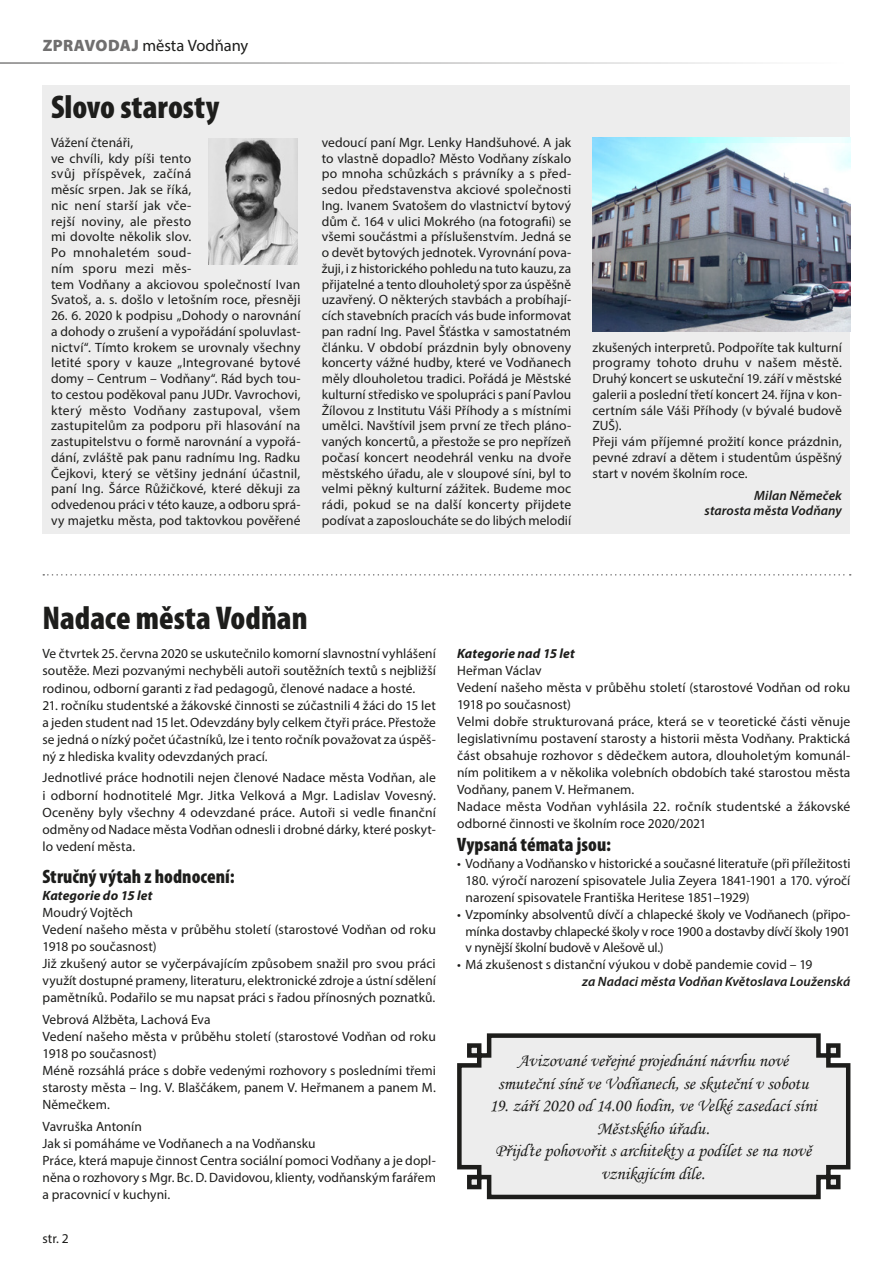
<style>
.page{position:relative;width:893px;height:1263px;background:#fff}
.page>*{position:absolute;margin:0;border:0;box-sizing:border-box;transform-origin:0 0}
.h1__nadpis_článku{font:900 condensed 33px "Myriad Pro";color:#1d1d1b}
.h2__nadpis_v_článku{font:900 condensed 19.5px "Myriad Pro";letter-spacing:.005em;color:#1d1d1b}
.p__body_bez_odsazen{font:900 condensed 19.5px "Myriad Pro";letter-spacing:.005em;color:#1d1d1b}
.p__body_bez_odsazen-2{font:18px/22.5px "Monotype Corsiva";color:#1d1d1b;text-align:center}
.t1{font:16.5px "Myriad Pro";letter-spacing:-.005em;color:#1d1d1b}
.p__body_bez_odsazen-3{font:13.5px/15.8px "Myriad Pro";letter-spacing:.005em;color:#1d1d1b;text-align:justify}
.p__clanek_podpis{font:italic 600 13.5px/14.2px "Myriad Pro";letter-spacing:.005em;color:#1d1d1b;text-align:right}
.p__body_bez_odsazen-4{font:italic 700 13.5px "Myriad Pro";letter-spacing:.01em;color:#1d1d1b}
.s1{font-weight:900;color:#706f6f}
</style>
<div class="page">
<div style="left:43px;top:85px;width:807px;height:449px;background:#ededed"></div>
<svg style="left:457px;top:1033px;width:394px;height:167px;background:#dcdcdc"></svg>
<img style="left:208px;top:139px;width:90px;height:126px">
<svg style="left:43px;top:574px;width:808px;height:2px"></svg>
<img style="left:593px;top:138px;width:257px;height:193px">
<p class="t1" style="left:43px;top:36px;width:207px"><span class="s1">ZPRAVODAJ</span> města Vodňany</p>
<p class="h1__nadpis_článku" style="left:51px;top:89px;width:170px">Slovo starosty</p>
<p class="p__body_bez_odsazen-3" style="left:51px;top:134px;width:84px">Vážení čtenáři,</p>
<p class="p__body_bez_odsazen-3" style="left:51px;top:150px;width:251px;text-align:left">ve chvíli, kdy píši tento<br>svůj příspěvek, začíná<br>měsíc srpen. Jak se říká,<br>nic není starší jak vče-<br>rejší noviny, ale přesto<br>mi dovolte několik slov.<br>Po mnohaletém soud-<br>ním sporu mezi měs-<br>tem Vodňany a akciovou společností Ivan<br>Svatoš, a. s. došlo v letošním roce, přesněji</p>
<p class="p__body_bez_odsazen-3" style="left:51px;top:307px;width:251px">26. 6. 2020 k podpisu „Dohody o narovnání a dohody o zrušení a vypořádání spoluvlast&shy;nictví“. Tímto krokem se urovnaly všechny letité spory v kauze „Integrované bytové domy – Centrum – Vodňany“. Rád bych tou&shy;to cestou poděkoval panu JUDr. Vavrochovi, který město Vodňany zastupoval, všem zastupitelům za podporu při hlasování na zastupitelstvu o formě narovnání a vypořá&shy;dání, zvláště pak panu radnímu Ing. Radku Čejkovi, který se většiny jednání účastnil, paní Ing. Šárce Růžičkové, které děkuji za odvedenou práci v této kauze, a odboru sprá&shy;vy majetku města, pod taktovkou pověřené</p>
<p class="p__body_bez_odsazen-3" style="left:322px;top:134px;width:251px">vedoucí paní Mgr. Lenky Handšuhové. A jak to vlastně dopadlo? Město Vodňany získalo po mnoha schůzkách s právníky a s před&shy;sedou představenstva akciové společnosti Ing. Ivanem Svatošem do vlastnictví bytový dům č. 164 v ulici Mokrého (na fotografii) se všemi součástmi a příslušenstvím. Jedná se o devět bytových jednotek. Vyrovnání pova&shy;žuji, i z historického pohledu na tuto kauzu, za přijatelné a tento dlouholetý spor za úspěšně uzavřený. O některých stavbách a probíhají&shy;cích stavebních pracích vás bude informovat pan radní Ing. Pavel Šťástka v samostatném článku. V období prázdnin byly obnoveny koncerty vážné hudby, které ve Vodňanech měly dlouholetou tradici. Pořádá je Městské kulturní středisko ve spolupráci s paní Pavlou Žílovou z Institutu Váši Příhody a s místními umělci. Navštívil jsem první ze třech pláno&shy;vaných koncertů, a přestože se pro nepřízeň počasí koncert neodehrál venku na dvoře městského úřadu, ale v sloupové síni, byl to velmi pěkný kulturní zážitek. Budeme moc rádi, pokud se na další koncerty přijdete podívat a zaposloucháte se do libých melodií</p>
<p class="p__body_bez_odsazen-3" style="left:592px;top:339px;width:251px">zkušených interpretů. Podpoříte tak kulturní programy tohoto druhu v našem městě.<br>Druhý koncert se uskuteční 19. září v městské galerii a poslední třetí koncert 24. října v kon&shy;certním sále Váši Příhody (v bývalé budově ZUŠ).</p>
<p class="p__body_bez_odsazen-3" style="left:592px;top:433px;width:251px">Přeji vám příjemné prožití konce prázdnin, pevné zdraví a dětem i studentům úspěšný start v novém školním roce.</p>
<p class="p__clanek_podpis" style="left:705px;top:488px;width:139px">Milan Němeček starosta města Vodňany</p>
<p class="h1__nadpis_článku" style="left:43px;top:599px;width:267px">Nadace města Vodňan</p>
<p class="p__body_bez_odsazen-3" style="left:43px;top:645px;width:395px;line-height:17.1px">Ve čtvrtek 25. června 2020 se uskutečnilo komorní slavnostní vyhlášení soutěže. Mezi pozvanými nechyběli autoři soutěžních textů s nejbližší rodinou, odborní garanti z řad pedagogů, členové nadace a hosté.</p>
<p class="p__body_bez_odsazen-3" style="left:43px;top:696px;width:395px;line-height:17.1px">21. ročníku studentské a žákovské činnosti se zúčastnili 4 žáci do 15 let a jeden student nad 15 let. Odevzdány byly celkem čtyři práce. Přestože se jedná o nízký počet účastníků, lze i tento ročník považovat za úspěš&shy;ný z hlediska kvality odevzdaných prací.</p>
<p class="p__body_bez_odsazen-3" style="left:43px;top:769px;width:395px;line-height:17.1px">Jednotlivé práce hodnotili nejen členové Nadace města Vodňan, ale i odborní hodnotitelé Mgr. Jitka Velková a Mgr. Ladislav Vovesný.<br>Oceněny byly všechny 4 odevzdané práce. Autoři si vedle finanční odměny od Nadace města Vodňan odnesli i drobné dárky, které poskyt&shy;lo vedení města.</p>
<p class="h2__nadpis_v_článku" style="left:43px;top:865px;width:194px">Stručný výtah z hodnocení:</p>
<p class="p__body_bez_odsazen-4" style="left:43px;top:886px;width:112px">Kategorie do 15 let</p>
<p class="p__body_bez_odsazen-3" style="left:43px;top:904px;width:92px">Moudrý Vojtěch</p>
<p class="p__body_bez_odsazen-3" style="left:43px;top:920px;width:395px;line-height:17.1px">Vedení našeho města v průběhu století (starostové Vodňan od roku<br>1918 po současnost)</p>
<p class="p__body_bez_odsazen-3" style="left:43px;top:955px;width:395px;line-height:17.1px">Již zkušený autor se vyčerpávajícím způsobem snažil pro svou práci využít dostupné prameny, literaturu, elektronické zdroje a ústní sdělení pamětníků. Podařilo se mu napsat práci s řadou přínosných poznatků.</p>
<p class="p__body_bez_odsazen-3" style="left:43px;top:1011px;width:170px">Vebrová Alžběta, Lachová Eva</p>
<p class="p__body_bez_odsazen-3" style="left:43px;top:1027px;width:395px;line-height:17.1px">Vedení našeho města v průběhu století (starostové Vodňan od roku<br>1918 po současnost)</p>
<p class="p__body_bez_odsazen-3" style="left:43px;top:1062px;width:395px;line-height:17.1px">Méně rozsáhlá práce s dobře vedenými rozhovory s posledními třemi starosty města – Ing. V. Blaščákem, panem V. Heřmanem a panem M.<br>Němečkem.</p>
<p class="p__body_bez_odsazen-3" style="left:43px;top:1118px;width:101px">Vavruška Antonín</p>
<p class="p__body_bez_odsazen-3" style="left:43px;top:1135px;width:275px">Jak si pomáháme ve Vodňanech a na Vodňansku</p>
<p class="p__body_bez_odsazen-3" style="left:43px;top:1152px;width:395px;line-height:17.1px">Práce, která mapuje činnost Centra sociální pomoci Vodňany a je dopl&shy;něna o rozhovory s Mgr. Bc. D. Davidovou, klienty, vodňanským farářem a pracovnicí v kuchyni.</p>
<p class="p__body_bez_odsazen-3" style="left:43px;top:1231px;width:28px">str. 2</p>
<p class="p__body_bez_odsazen-4" style="left:457px;top:645px;width:119px">Kategorie nad 15 let</p>
<p class="p__body_bez_odsazen-3" style="left:457px;top:663px;width:86px">Heřman Václav</p>
<p class="p__body_bez_odsazen-3" style="left:457px;top:679px;width:395px;line-height:17px">Vedení našeho města v průběhu století (starostové Vodňan od roku<br>1918 po současnost)</p>
<p class="p__body_bez_odsazen-3" style="left:457px;top:713px;width:395px;line-height:17px">Velmi dobře strukturovaná práce, která se v teoretické části věnuje legislativnímu postavení starosty a historii města Vodňany. Praktická část obsahuje rozhovor s dědečkem autora, dlouholetým komunál&shy;ním politikem a v několika volebních obdobích také starostou města Vodňany, panem V. Heřmanem.</p>
<p class="p__body_bez_odsazen-3" style="left:457px;top:798px;width:395px;line-height:17px">Nadace města Vodňan vyhlásila 22. ročník studentské a žákovské odborné činnosti ve školním roce 2020/2021</p>
<p class="p__body_bez_odsazen" style="left:457px;top:833px;width:155px">Vypsaná témata jsou:</p>
<p class="p__body_bez_odsazen-3" style="left:466px;top:854px;width:386px;line-height:17px;text-indent:-9px">• Vodňany a Vodňansko v historické a současné literatuře (při příležitosti 180. výročí narození spisovatele Julia Zeyera 1841-1901 a 170. výročí narození spisovatele Františka Heritese 1851–1929)</p>
<p class="p__body_bez_odsazen-3" style="left:466px;top:905px;width:386px;line-height:17px;text-indent:-9px">• Vzpomínky absolventů dívčí a chlapecké školy ve Vodňanech (připo&shy;mínka dostavby chlapecké školy v roce 1900 a dostavby dívčí školy 1901 v nynější školní budově v Alešově ul.)</p>
<p class="p__body_bez_odsazen-3" style="left:457px;top:957px;width:357px">• Má zkušenost s distanční výukou v době pandemie covid – 19</p>
<p class="p__clanek_podpis" style="left:582px;top:974px;width:270px">za Nadaci města Vodňan Květoslava Louženská</p>
<p class="p__body_bez_odsazen-2" style="left:498px;top:1049px;width:312px">Avizované veřejné projednání návrhu nové smuteční síně ve Vodňanech, se skuteční v sobotu</p>
<p class="p__body_bez_odsazen-2" style="left:490px;top:1094px;width:328px">19. září 2020 od 14.00 hodin, ve Velké zasedací síni<br>Městského úřadu.</p>
<p class="p__body_bez_odsazen-2" style="left:495px;top:1139px;width:318px">Přijďte pohovořit s architekty a podílet se na nově vznikajícím díle.</p>
</div>
